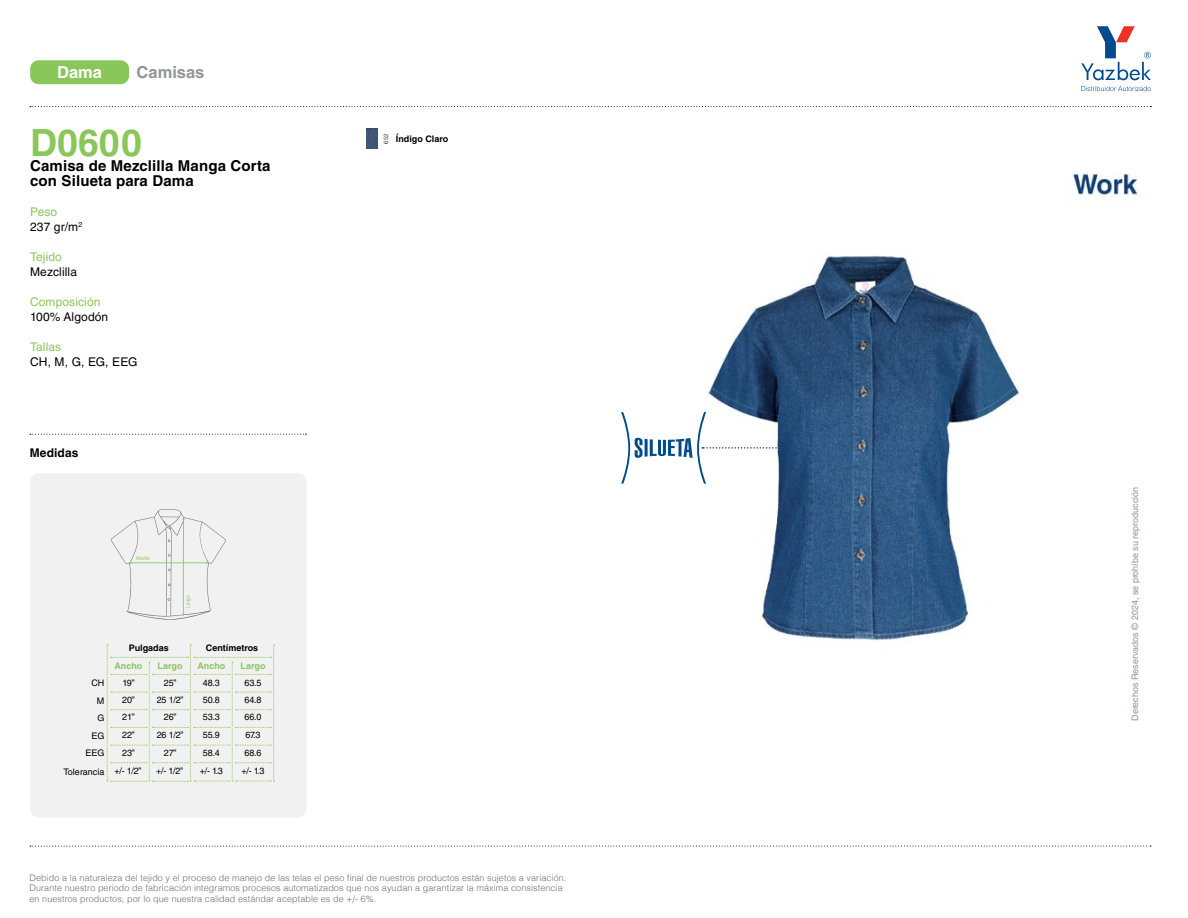
<style>
.page{position:relative;width:1188px;height:918px;background:#fff}
.page>*{position:absolute;margin:0;border:0;box-sizing:border-box;transform-origin:0 0}
.t1{font:700 37.5px "Helvetica LT Std";color:#8ac75b}
.t2{font:700 16.5px "Helvetica LT Std";color:#939598}
.t3{font:700 16.5px "Helvetica LT Std";color:#fff}
.t4{font:700 15px/15px "Helvetica LT Std";letter-spacing:.01em;color:#000}
.t5{font:12px/15px "Helvetica LT Std";letter-spacing:.01em;color:#000}
.t6{font:12px "Helvetica LT Std";letter-spacing:.01em;color:#8ac75b}
.t7{font:700 12px "Helvetica LT Std";letter-spacing:.01em;color:#000}
.t8{font:300 9px/10.8px "Helvetica";letter-spacing:.01em;color:#6d6e71}
.t9{font:9px/17.5px "Helvetica LT Std";letter-spacing:-.025em;color:#000;text-align:right}
.t10{font:9px "Helvetica LT Std";color:#939598}
.t11{font:700 9px "Helvetica LT Std";color:#000}
.t12{font:700 9px "Helvetica LT Std";color:#8ac75b}
.t13{font:9px "Helvetica LT Std";color:#000}
.t14{font:300 6px "Helvetica LT Std";color:#000}
.t15{font:condensed 5.4px "Helvetica LT Std";color:#8ac75b}
.s1{color:#8ac75b}
</style>
<div class="page">
<svg style="left:30px;top:846px;width:1121px;height:1px"></svg>
<svg style="left:30px;top:106px;width:1121px;height:1px"></svg>
<svg style="left:30px;top:434px;width:276px;height:1px"></svg>
<svg style="left:1081px;top:26px;width:70px;height:65px"></svg>
<div style="left:30px;top:473px;width:277px;height:344px;background:#f1f1f2;border-radius:9px"></div>
<div style="left:30px;top:60px;width:99px;height:24px;background:#8ac75b;border-radius:9px"></div>
<img style="left:367px;top:129px;width:11px;height:19px">
<svg style="left:110px;top:509px;width:116px;height:111px"></svg>
<svg style="left:107px;top:645px;width:168px;height:137px"></svg>
<img style="left:708px;top:174px;width:430px;height:467px">
<svg style="left:621px;top:412px;width:175px;height:72px"></svg>
<div style="left:1125px;top:484px;width:20px;height:240px;background:#fff"></div>
<h2 class="t3" style="left:57px;top:62px;width:46px">Dama</h2>
<h2 class="t2" style="left:137px;top:62px;width:69px">Camisas</h2>
<h1 class="t1" style="left:30px;top:120px;width:113px">D0600</h1>
<h3 class="t4" style="left:30px;top:158px;width:242px">Camisa de Mezclilla Manga Corta con Silueta para Dama</h3>
<h3 class="t5" style="left:30px;top:204px;width:54px"><span class="s1">Peso<br></span>237 gr/m<sup>2</sup></h3>
<h3 class="t6" style="left:30px;top:250px;width:33px">Tejido</h3>
<h3 class="t5" style="left:30px;top:264px;width:48px">Mezclilla</h3>
<h3 class="t6" style="left:30px;top:295px;width:72px">Composición</h3>
<h3 class="t5" style="left:30px;top:309px;width:80px">100% Algodón</h3>
<h3 class="t6" style="left:30px;top:340px;width:33px">Tallas</h3>
<h3 class="t5" style="left:30px;top:354px;width:109px">CH, M, G, EG, EEG</h3>
<h3 class="t7" style="left:30px;top:446px;width:50px">Medidas</h3>
<p class="t15" style="left:136px;top:554px;width:15px">Ancho</p>
<p class="t15" style="left:185px;top:608px;width:14px;rotate:-90deg">Largo</p>
<p class="t11" style="left:129px;top:643px;width:41px">Pulgadas</p>
<p class="t11" style="left:206px;top:643px;width:54px">Centímetros</p>
<p class="t12" style="left:114px;top:660px;width:29px">Ancho</p>
<p class="t12" style="left:157px;top:660px;width:27px">Largo</p>
<p class="t12" style="left:197px;top:660px;width:29px">Ancho</p>
<p class="t12" style="left:240px;top:660px;width:27px">Largo</p>
<p class="t9" style="left:203px;top:691px;width:18px">50.8</p>
<p class="t9" style="left:123px;top:674px;width:14px">19”</p>
<p class="t9" style="left:164px;top:674px;width:14px">25”</p>
<p class="t9" style="left:86px;top:674px;width:20px">CH<br>M<br>G<br>EG<br>EEG</p>
<p class="t9" style="left:203px;top:674px;width:18px">48.3</p>
<p class="t9" style="left:245px;top:674px;width:18px">63.5</p>
<p class="t9" style="left:157px;top:691px;width:28px">25 1/2”</p>
<p class="t9" style="left:122px;top:691px;width:14px">20”</p>
<p class="t9" style="left:245px;top:691px;width:18px">64.8</p>
<p class="t9" style="left:122px;top:709px;width:14px">21”</p>
<p class="t9" style="left:164px;top:709px;width:14px">26”</p>
<p class="t9" style="left:122px;top:726px;width:14px">22”</p>
<p class="t9" style="left:157px;top:726px;width:28px">26 1/2”</p>
<p class="t9" style="left:122px;top:744px;width:14px">23”</p>
<p class="t9" style="left:164px;top:744px;width:14px">27”</p>
<p class="t9" style="left:114px;top:762px;width:29px">+/- 1/2”</p>
<p class="t9" style="left:156px;top:762px;width:29px">+/- 1/2”</p>
<p class="t9" style="left:203px;top:709px;width:18px">53.3</p>
<p class="t9" style="left:245px;top:709px;width:18px">66.0</p>
<p class="t9" style="left:203px;top:726px;width:18px">55.9</p>
<p class="t9" style="left:245px;top:726px;width:17px">67.3</p>
<p class="t9" style="left:203px;top:744px;width:18px">58.4</p>
<p class="t9" style="left:245px;top:744px;width:18px">68.6</p>
<p class="t13" style="left:64px;top:766px;width:42px">Tolerancia</p>
<p class="t9" style="left:200px;top:762px;width:25px">+/- 1.3</p>
<p class="t9" style="left:241px;top:762px;width:25px">+/- 1.3</p>
<p class="t14" style="left:382px;top:144px;width:12px;rotate:-90deg">652</p>
<p class="t11" style="left:396px;top:133px;width:54px">Índigo Claro</p>
<p class="t8" style="left:30px;top:871px;width:538px">Debido a la naturaleza del tejido y el proceso de manejo de las telas el peso final de nuestros productos están sujetos a variación.<br>Durante nuestro periodo de fabricación integramos procesos automatizados que nos ayudan a garantizar la máxima consistencia en nuestros productos, por lo que nuestra calidad estándar aceptable es de +/- 6%.</p>
<p class="t10" style="left:1130px;top:721px;width:235px;rotate:-90deg">Derechos Reservados © 2024, se prohíbe su reproducción</p>
</div>
